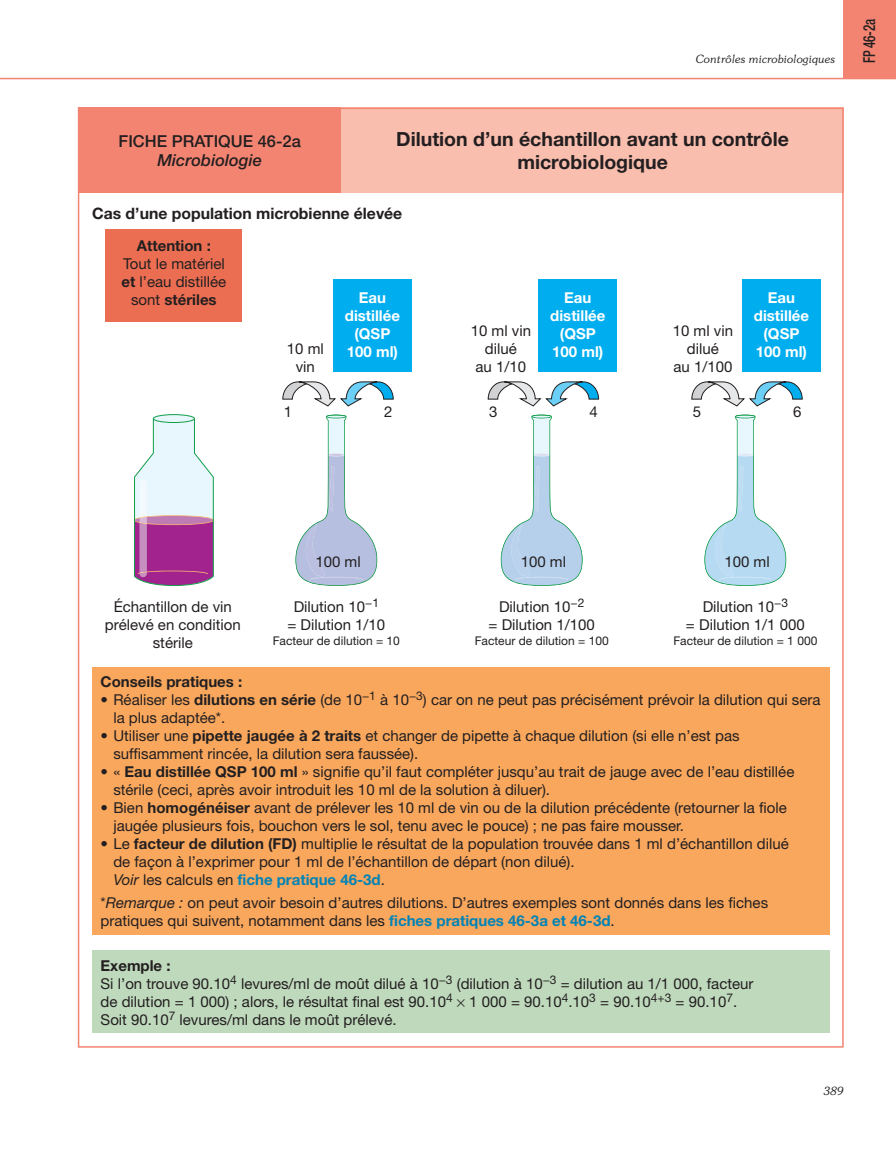
<style>
.page{position:relative;width:896px;height:1151px;background:#fff}
.page>*{position:absolute;margin:0;border:0;box-sizing:border-box;transform-origin:0 0}
.t1{font:700 19.5px/22.5px "Helvetica Neue";color:#231f20;text-align:center}
.t2{font:500 16.5px "Helvetica Neue";color:#231f20}
.t3{font:italic 500 16.5px "Helvetica Neue";color:#231f20}
.t4{font:500 condensed 16.5px "Helvetica Neue LT Std";color:#231f20;scale:.8 1}
.t5{font:700 15.75px "Helvetica Neue";color:#231f20}
.t6{font:15px/18px "Helvetica Neue";color:#231f20;text-align:center}
.t7{font:700 15px/18px "Helvetica Neue";color:#fff;text-align:center}
.t8{font:700 15px "Helvetica Neue";color:#231f20}
.t9{font:12px "Helvetica Neue";color:#231f20}
.t10{font:italic 300 11.25px "Souvenir";color:#231f20}
.s1{font-weight:700}
.s2{font-style:italic}
.s3{font-weight:700;color:#0083b6}
</style>
<div class="page">
<div style="left:843px;top:0;width:52px;height:78px;background:#f48472"></div>
<hr style="left:0;top:78px;width:895px;height:1px;background:#f48472">
<div style="left:78px;top:108px;width:263px;height:85px;background:#f48472"></div>
<div style="left:341px;top:108px;width:502px;height:85px;background:#fabeaf"></div>
<svg style="left:295px;top:414px;width:82px;height:172px"></svg>
<svg style="left:282px;top:381px;width:112px;height:26px"></svg>
<div style="left:106px;top:229px;width:136px;height:92px;background:#ec6e52"></div>
<div style="left:333px;top:279px;width:78px;height:92px;background:#00aeef"></div>
<svg style="left:487px;top:381px;width:112px;height:26px"></svg>
<div style="left:538px;top:279px;width:79px;height:92px;background:#00aeef"></div>
<svg style="left:691px;top:381px;width:111px;height:26px"></svg>
<div style="left:742px;top:279px;width:78px;height:92px;background:#00aeef"></div>
<svg style="left:500px;top:414px;width:82px;height:172px"></svg>
<svg style="left:704px;top:414px;width:82px;height:172px"></svg>
<svg style="left:153px;top:414px;width:41px;height:8px"></svg>
<div style="left:153px;top:414px;width:42px;height:9px;border:1px solid #109e49;border-radius:50%"></div>
<svg style="left:134px;top:418px;width:80px;height:168px"></svg>
<div style="left:92px;top:667px;width:737px;height:267px;background:#f9a75d"></div>
<div style="left:92px;top:950px;width:737px;height:83px;background:#bfd9bc"></div>
<p class="t10" style="left:695px;top:52px;width:141px">Contrôles microbiologiques</p>
<h1 class="t1" style="left:396px;top:128px;width:394px">Dilution d’un échantillon avant un contrôle microbiologique</h1>
<p class="t5" style="left:92px;top:203px;width:311px">Cas d’une population microbienne élevée</p>
<p class="t2" style="left:118px;top:131px;width:184px">FICHE PRATIQUE 46-2A</p>
<p class="t3" style="left:157px;top:151px;width:106px">Microbiologie</p>
<p class="t8" style="left:137px;top:237px;width:75px">Attention :</p>
<p class="t6" style="left:121px;top:255px;width:106px">Tout le matériel <span class="s1">et</span> l’eau distillée sont <span class="s1">stériles</span></p>
<p class="t6" style="left:287px;top:339px;width:38px">10 ml vin</p>
<p class="t7" style="left:345px;top:288px;width:57px">Eau distillée (QSP<br>100 ml)</p>
<p class="t7" style="left:550px;top:288px;width:57px">Eau distillée (QSP<br>100 ml)</p>
<p class="t7" style="left:753px;top:288px;width:57px">Eau distillée (QSP<br>100 ml)</p>
<p class="t6" style="left:470px;top:321px;width:62px">10 ml vin dilué<br>au 1/10</p>
<p class="t6" style="left:672px;top:321px;width:62px">10 ml vin dilué<br>au 1/100</p>
<p class="t6" style="left:283px;top:402px;width:10px">1</p>
<p class="t6" style="left:384px;top:402px;width:10px">2</p>
<p class="t6" style="left:489px;top:402px;width:10px">3</p>
<p class="t6" style="left:589px;top:402px;width:10px">4</p>
<p class="t6" style="left:692px;top:402px;width:10px">5</p>
<p class="t6" style="left:793px;top:402px;width:10px">6</p>
<p class="t4" style="left:859px;top:63px;width:56px;rotate:-90deg">FP 46-2a</p>
<p class="t6" style="left:105px;top:597px;width:137px">Échantillon de vin prélevé en condition stérile</p>
<p class="t6" style="left:315px;top:552px;width:47px">100 ml</p>
<p class="t6" style="left:520px;top:552px;width:47px">100 ml</p>
<p class="t6" style="left:724px;top:552px;width:47px">100 ml</p>
<p class="t6" style="left:287px;top:597px;width:99px">Dilution 10<sup>−1 </sup>= Dilution 1/10</p>
<p class="t9" style="left:273px;top:633px;width:129px">Facteur de dilution = 10</p>
<p class="t6" style="left:488px;top:597px;width:108px">Dilution 10<sup>−2<br></sup>= Dilution 1/100</p>
<p class="t9" style="left:474px;top:633px;width:135px">Facteur de dilution = 100</p>
<p class="t6" style="left:685px;top:597px;width:120px">Dilution 10<sup>−3<br></sup>= Dilution 1/1 000</p>
<p class="t9" style="left:673px;top:633px;width:145px">Facteur de dilution = 1 000</p>
<p class="t8" style="left:101px;top:672px;width:143px">Conseils pratiques :</p>
<p class="t6" style="left:113px;top:691px;width:708px;text-align:left;text-indent:-13px">• Réaliser les <span class="s1">dilutions en série</span> (de 10<sup>−1</sup> à 10<sup>−3</sup>) car on ne peut pas précisément prévoir la dilution qui sera la plus adaptée*.</p>
<p class="t6" style="left:113px;top:727px;width:627px;text-align:left;text-indent:-13px">• Utiliser une <span class="s1">pipette jaugée à 2 traits</span> et changer de pipette à chaque dilution (si elle n’est pas suffisamment rincée, la dilution sera faussée).</p>
<p class="t6" style="left:113px;top:763px;width:682px;text-align:left;text-indent:-13px">• « <span class="s1">Eau distillée QSP 100 ml</span> » signifie qu’il faut compléter jusqu’au trait de jauge avec de l’eau distillée stérile (ceci, après avoir introduit les 10 ml de la solution à diluer).</p>
<p class="t6" style="left:113px;top:799px;width:675px;text-align:left;text-indent:-13px">• Bien <span class="s1">homogénéiser</span> avant de prélever les 10 ml de vin ou de la dilution précédente (retourner la fiole jaugée plusieurs fois, bouchon vers le sol, tenu avec le pouce) ; ne pas faire mousser.</p>
<p class="t6" style="left:113px;top:835px;width:677px;text-align:left;text-indent:-13px">• Le <span class="s1">facteur de dilution (FD)</span> multiplie le résultat de la population trouvée dans 1 ml d’échantillon dilué de façon à l’exprimer pour 1 ml de l’échantillon de départ (non dilué).<br><span class="s2">Voir</span> les calculs en <span class="s3">fiche pratique 46-3d</span>.</p>
<p class="t6" style="left:101px;top:893px;width:669px;text-align:left">*<span class="s2">Remarque :</span> on peut avoir besoin d’autres dilutions. D’autres exemples sont donnés dans les fiches pratiques qui suivent, notamment dans les <span class="s3">fiches pratiques 46-3a et 46-3d</span>.</p>
<p class="t6" style="left:101px;top:956px;width:654px;text-align:left"><span class="s1">Exemple :<br></span>Si l’on trouve 90.10<sup>4</sup> levures/ml de moût dilué à 10<sup>−3</sup> (dilution à 10<sup>−3</sup> = dilution au 1/1 000, facteur de dilution = 1 000) ; alors, le résultat final est 90.10<sup>4</sup> 1 000 = 90.10<sup>4</sup>.10<sup>3</sup> = 90.10<sup>4+3</sup> = 90.10<sup>7</sup>.<br>Soit 90.10<sup>7</sup> levures/ml dans le moût prélevé.</p>
<p class="t10" style="left:823px;top:1084px;width:22px">389</p>
</div>
